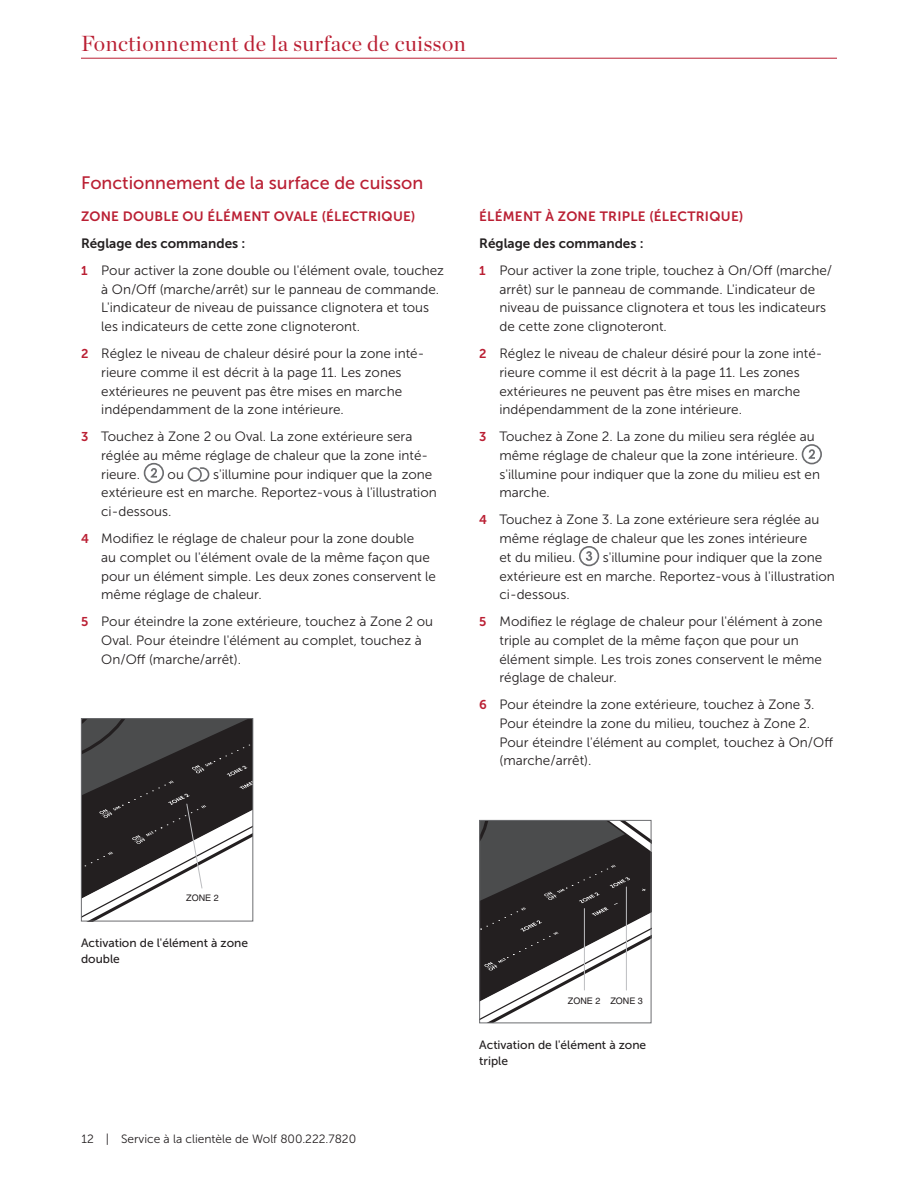
<style>
.page{position:relative;width:918px;height:1188px;background:#fff}
.page>*{position:absolute;margin:0;border:0;box-sizing:border-box;transform-origin:0 0}
.t1{font:21.75px "Chronicle Display";letter-spacing:.02em;color:#ba1f33}
.t2{font:18px "Museo Sans 500";color:#ba1f33}
.t3{font:13.5px/18.8px "Museo Sans 300";color:#231f20}
.t4{font:13.5px "Museo Sans 700";letter-spacing:.02em;color:#ba1f33}
.t5{font:13.5px "Museo Sans 700";color:#231f20}
.t6{font:12px/16.5px "Museo Sans 500";color:#231f20}
.t7{font:12px "Museo Sans 300";color:#231f20}
.t8{font:9px "Helvetica";color:#231f20}
.s1{font-family:"Museo Sans 700";font-size:12.75px;color:#ba1f33}
</style>
<div class="page">
<div style="left:144px;top:463px;width:20px;height:20px;border:2px solid #6c6d70;border-radius:50%"></div>
<svg style="left:151px;top:468px;width:6px;height:10px"></svg>
<svg style="left:188px;top:467px;width:21px;height:15px"></svg>
<div style="left:802px;top:444px;width:20px;height:20px;border:2px solid #6c6d70;border-radius:50%"></div>
<svg style="left:809px;top:449px;width:6px;height:10px"></svg>
<div style="left:579px;top:546px;width:20px;height:20px;border:2px solid #6c6d70;border-radius:50%"></div>
<svg style="left:586px;top:551px;width:6px;height:10px"></svg>
<svg style="left:81px;top:719px;width:172px;height:202px"></svg>
<svg style="left:481px;top:822px;width:168px;height:199px"></svg>
<div style="left:479px;top:820px;width:172px;height:203px;border:1px solid #6c6d70"></div>
<hr style="left:584px;top:909px;width:1px;height:81px;background:#bcbdc0">
<hr style="left:626px;top:887px;width:1px;height:103px;background:#bcbdc0">
<hr style="left:81px;top:58px;width:756px;height:1px;background:#ba1f33">
<h1 class="t1" style="left:81px;top:27px;width:386px">Fonctionnement de la surface de cuisson</h1>
<h2 class="t2" style="left:81px;top:173px;width:344px">Fonctionnement de la surface de cuisson</h2>
<p class="t4" style="left:81px;top:209px;width:336px">ZONE DOUBLE OU ÉLÉMENT OVALE (ÉLECTRIQUE)</p>
<p class="t5" style="left:81px;top:236px;width:166px">Réglage des commandes :</p>
<p class="t3" style="left:101px;top:261px;width:344px;text-indent:-20px"><span class="s1">1</span> Pour activer la zone double ou l'élément ovale, touchez à On/Off (marche/arrêt) sur le panneau de commande.<br>L'indicateur de niveau de puissance clignotera et tous les indicateurs de cette zone clignoteront.</p>
<p class="t3" style="left:101px;top:344px;width:325px;text-indent:-20px"><span class="s1">2</span> Réglez le niveau de chaleur désiré pour la zone inté&shy;rieure comme il est décrit à la page 11. Les zones extérieures ne peuvent pas être mises en marche indépendamment de la zone intérieure.</p>
<p class="t3" style="left:101px;top:427px;width:328px;text-indent:-20px"><span class="s1">3</span> Touchez à Zone 2 ou Oval. La zone extérieure sera réglée au même réglage de chaleur que la zone inté&shy;rieure.</p>
<p class="t3" style="left:101px;top:465px;width:337px;text-indent:112px">s'illumine pour indiquer que la zone extérieure est en marche. Reportez-vous à l'illustration ci-dessous.</p>
<p class="t3" style="left:101px;top:529px;width:336px;text-indent:-20px"><span class="s1">4</span> Modifiez le réglage de chaleur pour la zone double<br>au complet ou l'élément ovale de la même façon que pour un élément simple. Les deux zones conservent le même réglage de chaleur.</p>
<p class="t3" style="left:101px;top:612px;width:333px;text-indent:-20px"><span class="s1">5</span> Pour éteindre la zone extérieure, touchez à Zone 2 ou<br>Oval. Pour éteindre l'élément au complet, touchez à<br>On/Off (marche/arrêt).</p>
<p class="t3" style="left:168px;top:465px;width:18px">ou</p>
<p class="t4" style="left:479px;top:209px;width:265px">ÉLÉMENT À ZONE TRIPLE (ÉLECTRIQUE)</p>
<p class="t5" style="left:479px;top:236px;width:166px">Réglage des commandes :</p>
<p class="t3" style="left:500px;top:261px;width:334px;text-indent:-20px"><span class="s1">1</span> Pour activer la zone triple, touchez à On/Off (marche/ arrêt) sur le panneau de commande. L'indicateur de niveau de puissance clignotera et tous les indicateurs de cette zone clignoteront.</p>
<p class="t3" style="left:500px;top:344px;width:325px;text-indent:-20px"><span class="s1">2</span> Réglez le niveau de chaleur désiré pour la zone inté&shy;rieure comme il est décrit à la page 11. Les zones extérieures ne peuvent pas être mises en marche indépendamment de la zone intérieure.</p>
<p class="t3" style="left:500px;top:427px;width:322px;text-indent:-20px"><span class="s1">3</span> Touchez à Zone 2. La zone du milieu sera réglée au même réglage de chaleur que la zone intérieure. s'illumine pour indiquer que la zone du milieu est en marche.</p>
<p class="t3" style="left:499px;top:510px;width:321px;text-indent:-20px"><span class="s1">4</span> Touchez à Zone 3. La zone extérieure sera réglée au même réglage de chaleur que les zones intérieure et du milieu.</p>
<p class="t3" style="left:500px;top:548px;width:337px;text-indent:103px">s'illumine pour indiquer que la zone extérieure est en marche. Reportez-vous à l'illustration ci-dessous.</p>
<p class="t3" style="left:499px;top:612px;width:325px;text-indent:-20px"><span class="s1">5</span> Modifiez le réglage de chaleur pour l'élément à zone triple au complet de la même façon que pour un élément simple. Les trois zones conservent le même réglage de chaleur.</p>
<p class="t3" style="left:499px;top:695px;width:335px;text-indent:-20px"><span class="s1">6</span> Pour éteindre la zone extérieure, touchez à Zone 3.<br>Pour éteindre la zone du milieu, touchez à Zone 2.<br>Pour éteindre l'élément au complet, touchez à On/Off (marche/arrêt).</p>
<p class="t8" style="left:186px;top:893px;width:34px">ZONE 2</p>
<p class="t6" style="left:81px;top:935px;width:169px">Activation de l'élément à zone double</p>
<p class="t7" style="left:82px;top:1132px;width:276px">12 | Service à la clientèle de Wolf 800.222.7820</p>
<p class="t8" style="left:568px;top:995px;width:77px">ZONE 2 ZONE 3</p>
<p class="t6" style="left:479px;top:1036px;width:169px">Activation de l'élément à zone triple</p>
</div>
